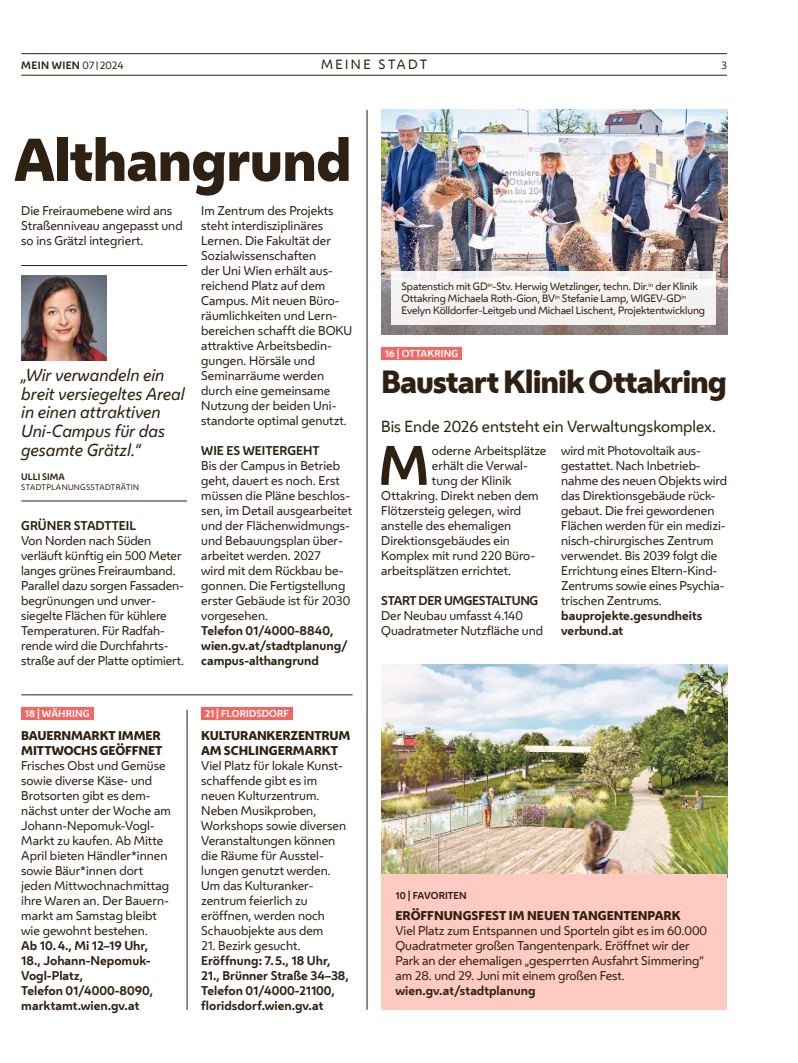
<style>
.page{position:relative;width:798px;height:1063px;background:#fff}
.page>*{position:absolute;margin:0;border:0;box-sizing:border-box;transform-origin:0 0}
.t1{font:800 56.25px "Wiener Melange";letter-spacing:-.02em;color:#2e2113}
.FT_FT_Initial3{font:700 51.88px "Wiener Melange";color:#2e2113}
.HL_Header_24pt{font:800 30px "Wiener Melange";letter-spacing:-.035em;color:#2e2113}
.Zitat_Zitat{font:italic 16.25px/18.8px "Wiener Melange";color:#2e2113}
.HL_VS_12pt{font:15px "Wiener Melange";color:#2e2113}
.t2{font:12.5px "Wiener Melange";letter-spacing:.2em;color:#2e2113}
.FT_FT{font:11.88px/15px "Wiener Melange";letter-spacing:-.005em;color:#2e2113}
.Spalte_Infobox_Spalte_Header{font:11.88px/15px "Wiener Melange";color:#2e2113}
.Spalte_Infobox_Spalte_FT{font:11.88px/15px "Wiener Melange";color:#2e2113}
.FT_FT_Initial3-2{font:11.88px "Wiener Melange";color:#2e2113}
.Spalte_Infobox_Spalte_Info{font:700 11.88px/15px "Wiener Melange";color:#2e2113}
.Spalte_Infobox_Spalte_FT-2{font:700 11.88px/15px "Wiener Melange";color:#2e2113}
.FT_FT-2{font:700 11.88px/15px "Wiener Melange";color:#2e2113}
.Spalte_Infobox_Spalte_Header-2{font:800 11.88px/15px "Wiener Melange";color:#2e2113}
.FT_Zwischentitel{font:700 11.88px "Wiener Melange";color:#2e2113}
.FT_Zwischentitel-2{font:700 11.88px "Wiener Melange";letter-spacing:-.025em;color:#2e2113}
.t3{font:10px/12px "Wiener Melange";letter-spacing:-.01em;color:#2e2113}
.t4{font:700 10px "Wiener Melange";letter-spacing:.035em;color:#2e2113}
.Spalte_Infobox_Spalte_Markerl_shade{font:700 9.38px "Wiener Melange";letter-spacing:.015em;color:#fff}
.Spalte_Infobox_Spalte_Header-3{font:700 9.38px "Wiener Melange";letter-spacing:.01em;color:#2e2113}
.Zitat_Person{font:700 8.75px "Wiener Melange";color:#2e2113}
.Zitat_Funktion{font:7.5px "Wiener Melange";letter-spacing:.05em;color:#2e2113}
.s1{font-weight:400}
.s2{font-weight:400;font-size:7.5px}
.s3{font-weight:800}
</style>
<div class="page">
<hr style="left:21px;top:75px;width:705px;height:1px;background:#2e2113">
<hr style="left:21px;top:53px;width:705px;height:1px;background:#2e2113">
<div style="left:21px;top:707px;width:72px;height:13px;background:#f46661"></div>
<div style="left:201px;top:707px;width:91px;height:13px;background:#f46661"></div>
<hr style="left:187px;top:710px;width:1px;height:300px;background:#2e2113">
<hr style="left:21px;top:695px;width:331px;height:1px;background:#2e2113">
<img style="left:381px;top:665px;width:345px;height:210px">
<img style="left:381px;top:110px;width:345px;height:225px">
<div style="left:381px;top:347px;width:80px;height:13px;background:#f46661"></div>
<div style="left:381px;top:875px;width:345px;height:135px;background:#fecbc3"></div>
<hr style="left:366px;top:110px;width:1px;height:900px;background:#2e2113">
<hr style="left:21px;top:265px;width:166px;height:1px;background:#2e2113">
<hr style="left:21px;top:501px;width:166px;height:1px;background:#2e2113">
<img style="left:21px;top:275px;width:85px;height:85px">
<div style="left:390px;top:272px;width:325px;height:53px;background:#f4f2f2"></div>
<p class="t4" style="left:21px;top:57px;width:104px">MEIN WIEN <span class="s1">07</span><span class="s2">|</span><span class="s1">2024</span></p>
<p class="t2" style="left:321px;top:55px;width:78px">Mein e Stadt</p>
<p class="t3" style="left:721px;top:59px;width:7px">3</p>
<h1 class="t1" style="left:13px;top:121px;width:340px">Althangrund</h1>
<p class="FT_FT" style="left:21px;top:202px;width:163px">Die Freiraumebene wird ans<br>Straßenniveau angepasst und so ins Grätzl integriert.</p>
<p class="Zitat_Zitat" style="left:21px;top:365px;width:165px">„Wir verwandeln ein breit versiegeltes Areal in einen attraktiven<br>Uni-Campus für das gesamte Grätzl.“</p>
<p class="Zitat_Person" style="left:21px;top:469px;width:45px">ULLI SIMA</p>
<p class="Zitat_Funktion" style="left:21px;top:481px;width:119px">STADTPLANUNGSSTADTRÄTI N</p>
<p class="FT_Zwischentitel" style="left:21px;top:515px;width:116px">GRÜNER STADTTEIL</p>
<p class="FT_FT" style="left:21px;top:532px;width:164px">Von Norden nach Süden verläuft künftig ein 500 Meter langes grünes Freiraumband.<br>Parallel dazu sorgen Fassaden&shy;begrünungen und unver&shy;siegelte Flächen für kühlere<br>Temperaturen. Für Radfah&shy;rende wird die Durchfahrts&shy;straße auf der Platte optimiert.</p>
<p class="Spalte_Infobox_Spalte_Markerl_shade" style="left:25px;top:706px;width:66px">18 | WÄHRING</p>
<h1 class="Spalte_Infobox_Spalte_Header" style="left:21px;top:727px;width:151px"><span class="s3">BAUERNMARKT IMMER<br>MITTWOCHS GEÖFFNET<br></span>Frisches Obst und Gemüse sowie diverse Käse- und<br>Brotsorten gibt es dem&shy;nächst unter der Woche am<br>Johann-Nepomuk-Vogl-<br>Markt zu kaufen. Ab Mitte<br>April bieten Händler*innen sowie Bäur*innen dort jeden Mittwochnachmittag ihre Waren an. Der Bauern&shy;markt am Samstag bleibt wie gewohnt bestehen.</h1>
<p class="Spalte_Infobox_Spalte_FT-2" style="left:21px;top:937px;width:131px">Ab 10.4., Mi 12–19 Uhr,<br>18., Johann-Nepomuk-<br>Vogl-Platz,</p>
<p class="Spalte_Infobox_Spalte_FT-2" style="left:21px;top:982px;width:133px">Telefon 01/4000-8090, marktamt.wien.gv.at</p>
<p class="FT_FT" style="left:201px;top:202px;width:152px">I m Zentrum des Projekts steht interdisziplinäres<br>Lernen. Die Fakultät der<br>Sozialwissenschaften<br>der Uni Wien erhält aus&shy;reichend Platz auf dem<br>Campus. Mit neuen Büro&shy;räumlichkeiten und Lern&shy;bereichen schafft die BOKU attraktive Arbeitsbedin&shy;gungen. Hörsäle und<br>Seminarräume werden durch eine gemeinsame<br>Nutzung der beiden Uni&shy;standorte optimal genutzt.</p>
<p class="FT_Zwischentitel" style="left:201px;top:440px;width:120px">WIE ES WEITERGEHT</p>
<p class="FT_FT" style="left:201px;top:457px;width:152px">Bis der Campus in Betrieb geht, dauert es noch. -Erst müssen die Pläne beschlos&shy;sen, im Detail ausgearbeitet und der Flächenwidmungs&shy;und Bebauungsplan über&shy;arbeitet werden. 2027<br>wird mit dem Rückbau be&shy;gonnen. Die Fertigstellung erster Gebäude ist für 2030 vorgesehen.</p>
<p class="FT_FT-2" style="left:201px;top:622px;width:134px">Telefon 01/4000-8840,</p>
<p class="FT_FT-2" style="left:201px;top:637px;width:148px">wien.gv.at/stadtplanung/ campus-althangrund</p>
<p class="Spalte_Infobox_Spalte_Markerl_shade" style="left:205px;top:706px;width:85px">21 | FLORIDSDORF</p>
<h1 class="Spalte_Infobox_Spalte_Header-2" style="left:201px;top:728px;width:150px">KULTURANKERZENTRUM<br>AM SCHLINGERMARKT</h1>
<p class="Spalte_Infobox_Spalte_FT" style="left:201px;top:757px;width:146px">Viel Platz für lokale Kunst&shy;schaffende gibt es im neuen Kulturzentrum.<br>Neben Musikproben,<br>Workshops sowie diversen<br>Veranstaltungen können die Räume für Ausstel&shy;lungen genutzt werden.<br>Um das Kulturanker&shy;zentrum feierlich zu eröffnen, werden noch<br>Schauobjekte aus dem</p>
<p class="Spalte_Infobox_Spalte_FT" style="left:201px;top:937px;width:101px">21. Bezirk gesucht.</p>
<p class="Spalte_Infobox_Spalte_Info" style="left:201px;top:952px;width:131px">Eröffnung: 7.5., 18 Uhr,</p>
<p class="Spalte_Infobox_Spalte_Info" style="left:201px;top:967px;width:149px">21., Brünner Straße 34–38,<br>Telefon 01/4000-21100, floridsdorf.wien.gv.at</p>
<p class="t3" style="left:401px;top:280px;width:305px">Spatenstich mit GD<sup>in</sup>-Stv. Herwig Wetzlinger, techn. Dir.<sup>in</sup> der Klinik<br>Ottakring Michaela Roth-Gion, BV<sup>in</sup> Stefanie Lamp, WIGEV-GD<sup>in<br></sup>Evelyn Kölldorfer-Leitgeb und Michael Lischent, Projektentwicklung</p>
<p class="Spalte_Infobox_Spalte_Markerl_shade" style="left:384px;top:346px;width:75px">16 | OTTAKRING</p>
<h1 class="HL_Header_24pt" style="left:381px;top:361px;width:347px">Baustart Klinik Ottakring</h1>
<p class="HL_VS_12pt" style="left:381px;top:415px;width:336px">Bis Ende 2026 entsteht ein Verwaltungskomplex.</p>
<p class="FT_FT" style="left:561px;top:442px;width:167px">wird mit Photovoltaik aus&shy;gestattet. Nach I nbetrieb&shy;nahme des neuen Objekts wird das Direktionsgebäude rück&shy;gebaut. Die frei gewordenen<br>Flächen werden für ein medizi&shy;nisch-chirurgisches Zentrum verwendet. Bis 2039 folgt die<br>Errichtung eines Eltern-Kind-<br>Zentrums sowie eines Psychia&shy;trischen Zentrums.</p>
<p class="Spalte_Infobox_Spalte_Info" style="left:561px;top:607px;width:142px">bauprojekte.gesundheits verbund.at</p>
<p class="FT_FT_Initial3" style="left:378px;top:422px;width:52px">M</p>
<p class="FT_FT_Initial3-2" style="left:432px;top:441px;width:116px">oderne Arbeitsplätze</p>
<p class="FT_FT_Initial3-2" style="left:432px;top:456px;width:96px">erhält die Verwal-</p>
<p class="FT_FT_Initial3-2" style="left:432px;top:471px;width:81px">tung der Klinik</p>
<p class="FT_FT_Initial3-2" style="left:381px;top:486px;width:159px">Ottakring. Direkt neben dem</p>
<p class="FT_FT_Initial3-2" style="left:381px;top:501px;width:141px">Flötzersteig gelegen, wird</p>
<p class="FT_FT_Initial3-2" style="left:381px;top:516px;width:131px">anstelle des ehemaligen</p>
<p class="FT_FT_Initial3-2" style="left:381px;top:531px;width:130px">Direktionsgebäudes ein</p>
<p class="FT_FT_Initial3-2" style="left:381px;top:546px;width:155px">Komplex mit rund 220 Büro-</p>
<p class="FT_FT_Initial3-2" style="left:381px;top:561px;width:131px">arbeitsplätzen errichtet.</p>
<p class="FT_Zwischentitel-2" style="left:381px;top:590px;width:158px">START DER UMGESTALTUNG</p>
<p class="FT_FT" style="left:381px;top:607px;width:163px">Der Neubau umfasst 4.140<br>Quadratmeter Nutzfläche und</p>
<h1 class="Spalte_Infobox_Spalte_Header-3" style="left:395px;top:887px;width:73px">10 | FAVORITEN</h1>
<h1 class="Spalte_Infobox_Spalte_Header-2" style="left:395px;top:908px;width:287px">ERÖFFNUNGSFEST IM NEUEN TANGENTENPARK</h1>
<p class="FT_FT" style="left:395px;top:922px;width:313px">Viel Platz zum Entspannen und Sporteln gibt es im 60.000<br>Quadratmeter großen Tangentenpark. Eröffnet wir der Park an der ehemaligen „gesperrten Ausfahrt Simmering“ am 28. und 29. Juni mit einem großen Fest.</p>
<p class="FT_FT-2" style="left:395px;top:982px;width:141px">wien.gv.at/stadtplanung</p>
</div>
